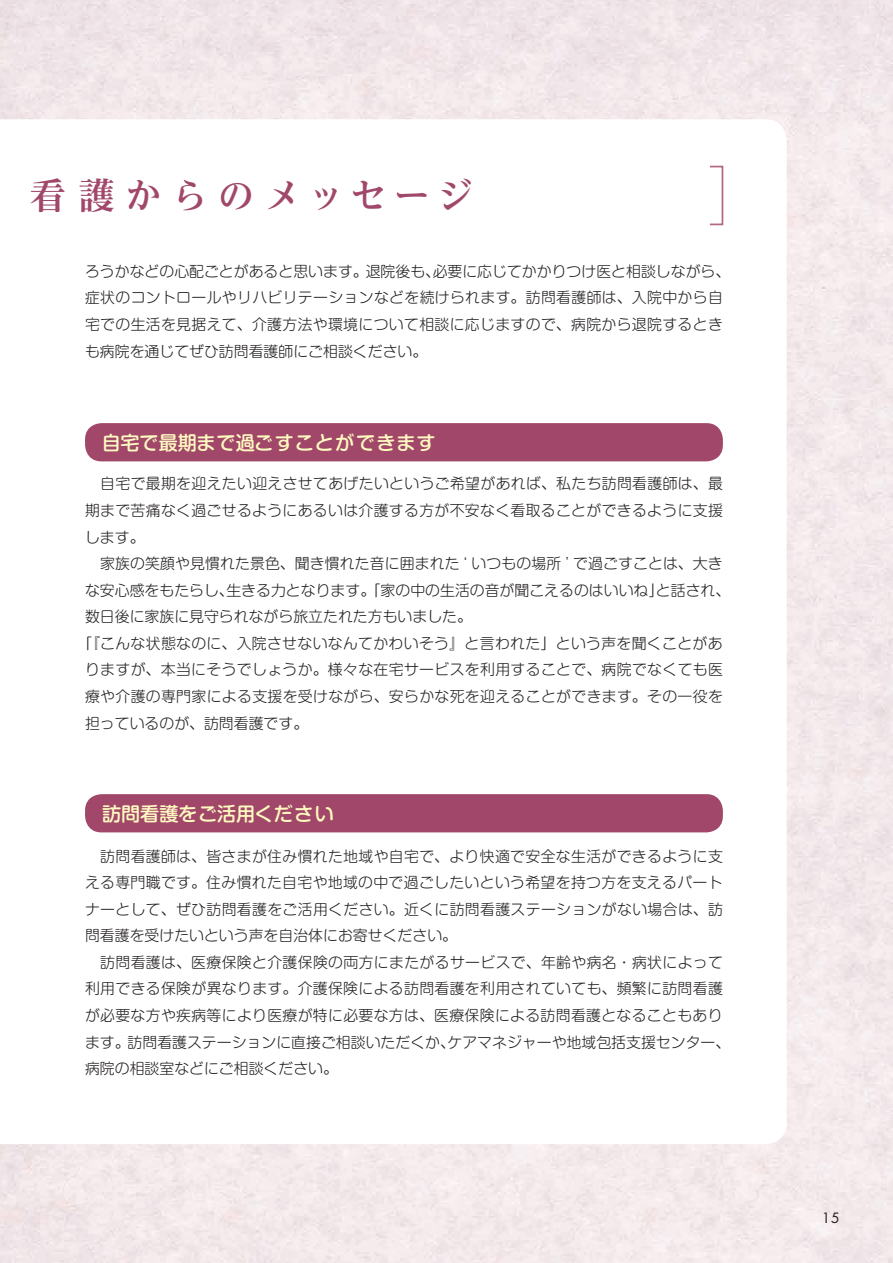
<style>
.page{position:relative;width:893px;height:1263px;background:#fff}
.page>*{position:absolute;margin:0;border:0;box-sizing:border-box;transform-origin:0 0}
.t1{font:700 36.15px "Reim Pro";letter-spacing:.29em;color:#a1486a}
.t2{font:500 19.2px "Shin M Go Pr 6";letter-spacing:.045em;color:#fffac1}
.t3{font:500 19.2px "Shin M Go Pr 6";color:#fffac1}
.t4{font:300 14.85px/26.5px "Shin M Go Pr 6";letter-spacing:.02em;color:#231f20}
.t5{font:300 14.85px "Shin M Go Pr 6";color:#231f20}
.t6{font:13.8px "Futura Std";color:#231f20}
</style>
<div class="page">
<div style="left:709px;top:166px;width:14px;height:59px;border:2px solid #b16781"></div>
<div style="left:85px;top:423px;width:638px;height:38px;background:#a1486a;border-radius:16px"></div>
<div style="left:85px;top:794px;width:638px;height:38px;background:#a1486a;border-radius:16px"></div>
<h1 class="t1" style="left:30px;top:166px;width:445px">看護からのメッセージ</h1>
<p class="t4" style="left:85px;top:257px;width:647px">ろうかなどの心配ごとがあると思います。退院後も、必要に応じてかかりつけ医と相談しながら、症状のコントロールやリハビリテーションなどを続けられます。訪問看護師は、入院中から自宅での生活を見据えて、介護方法や環境について相談に応じますので、病院から退院するときも病院を通じてぜひ訪問看護師にご相談ください。</p>
<p class="t2" style="left:102px;top:427px;width:335px">自宅で最期まで過ごすことができます</p>
<p class="t4" style="left:85px;top:470px;width:639px">　自宅で最期を迎えたい迎えさせてあげたいというご希望があれば、私たち訪問看護師は、最</p>
<p class="t4" style="left:85px;top:496px;width:639px">期まで苦痛なく過ごせるようにあるいは介護する方が不安なく看取ることができるように支援</p>
<p class="t4" style="left:85px;top:523px;width:61px">します。</p>
<p class="t4" style="left:85px;top:549px;width:639px">　家族の笑顔や見慣れた景色、聞き慣れた音に囲まれた ‘ いつもの場所 ’ で過ごすことは、大き</p>
<p class="t5" style="left:85px;top:578px;width:647px">な安心感をもたらし、生きる力となります。「家の中の生活の音が聞こえるのはいいね」と話され、</p>
<p class="t5" style="left:85px;top:605px;width:388px">数日後に家族に見守られながら旅立たれた方もいました。</p>
<p class="t4" style="left:78px;top:629px;width:646px">「『こんな状態なのに、入院させないなんてかわいそう』と言われた」という声を聞くことがあ</p>
<p class="t4" style="left:85px;top:656px;width:639px">りますが、本当にそうでしょうか。様々な在宅サービスを利用することで、病院でなくても医</p>
<p class="t4" style="left:85px;top:682px;width:639px">療や介護の専門家による支援を受けながら、安らかな死を迎えることができます。その一役を</p>
<p class="t5" style="left:85px;top:711px;width:225px">担っているのが、訪問看護です。</p>
<p class="t3" style="left:102px;top:798px;width:233px">訪問看護をご活用ください</p>
<p class="t4" style="left:85px;top:842px;width:647px">　訪問看護師は、皆さまが住み慣れた地域や自宅で、より快適で安全な生活ができるように支える専門職です。住み慣れた自宅や地域の中で過ごしたいという希望を持つ方を支えるパートナーとして、ぜひ訪問看護をご活用ください。近くに訪問看護ステーションがない場合は、訪問看護を受けたいという声を自治体にお寄せください。<br>　訪問看護は、医療保険と介護保険の両方にまたがるサービスで、年齢や病名・病状によって利用できる保険が異なります。介護保険による訪問看護を利用されていても、頻繁に訪問看護が必要な方や疾病等により医療が特に必要な方は、医療保険による訪問看護となることもあります。訪問看護ステーションに直接ご相談いただくか、ケアマネジャーや地域包括支援センター、病院の相談室などにご相談ください。</p>
<p class="t6" style="left:822px;top:1209px;width:19px">15</p>
</div>
